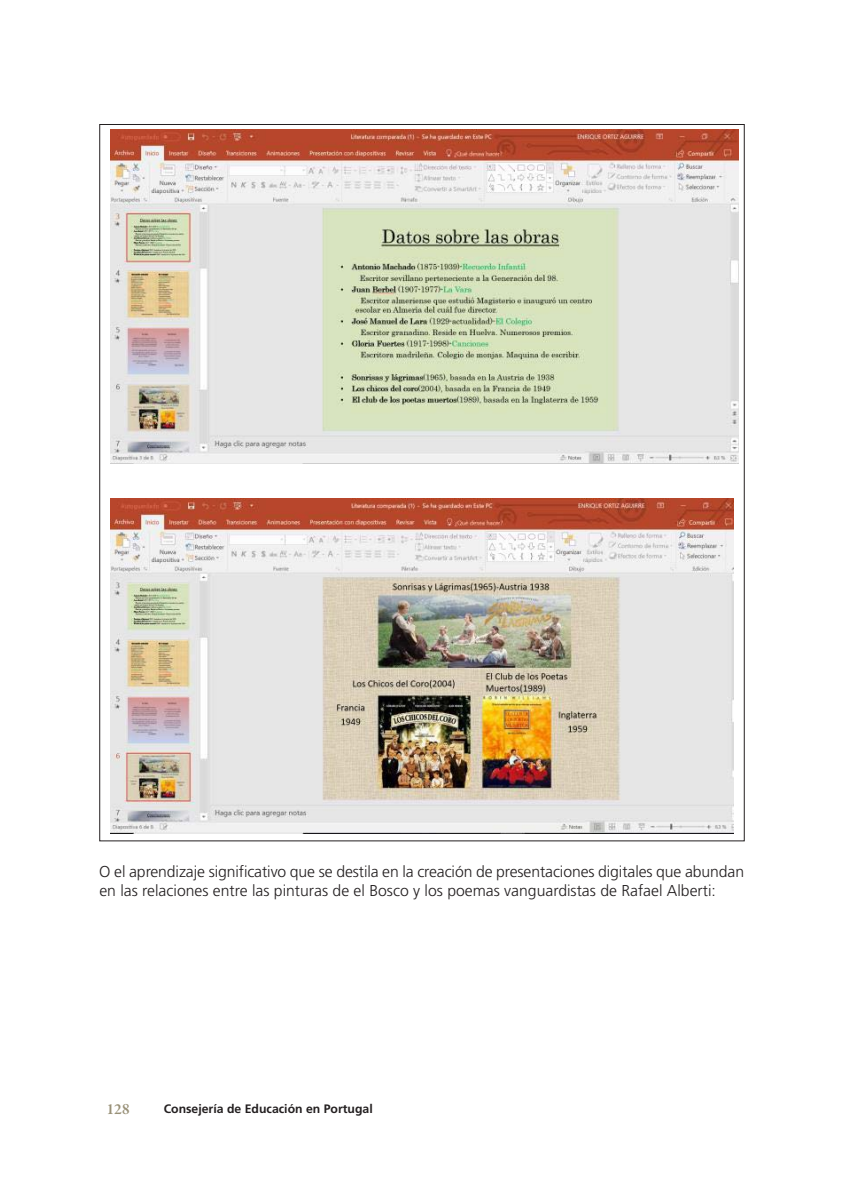
<style>
.page{position:relative;width:844px;height:1191px;background:#fff}
.page>*{position:absolute;margin:0;border:0;box-sizing:border-box;transform-origin:0 0}
.t1{font:300 15.75px/18.9px "Frutiger";letter-spacing:-.005em;color:#231f20}
.t2{font:600 15.75px "Garamond Premr Pro";color:#999178}
.t3{font:700 12.25px "Frutiger";color:#231f20}
</style>
<div class="page">
<img style="left:110px;top:130px;width:628px;height:333px">
<img style="left:110px;top:499px;width:623px;height:335px">
<p class="t1" style="left:99px;top:863px;width:646px">O el aprendizaje significativo que se destila en la creación de presentaciones digitales que abundan en las relaciones entre las pinturas de el Bosco y los poemas vanguardistas de Rafael Alberti:</p>
<p class="t2" style="left:106px;top:1102px;width:25px">128</p>
<p class="t3" style="left:164px;top:1104px;width:210px">Consejería de Educación en Portugal</p>
</div>
